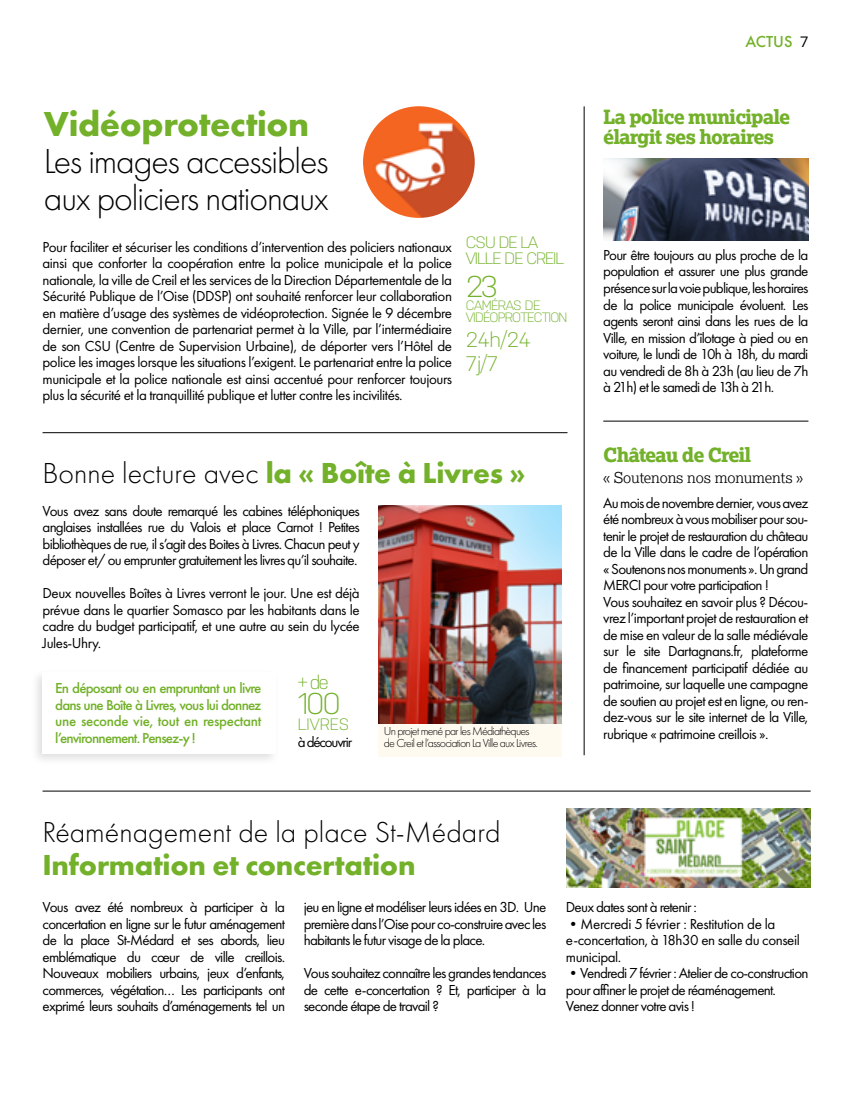
<style>
.page{position:relative;width:851px;height:1106px;background:#fff}
.page>*{position:absolute;margin:0;border:0;box-sizing:border-box;transform-origin:0 0}
.t1{font:300 36px/37px "Futura PT";letter-spacing:-.03em;color:#000}
.t2{font:700 36px "Futura PT";letter-spacing:-.01em;color:#72b129}
.t3{font:300 30px "Futura PT";color:#000}
.t4{font:700 30px "Futura PT";letter-spacing:-.01em;color:#72b129}
.t5{font:300 30px "Nudista";color:#72b129}
.t6{font:300 21px/24.8px "Nudista";letter-spacing:-.01em;color:#72b129}
.t7{font:800 19.5px/20.7px "Lexia";letter-spacing:-.05em;color:#72b129}
.t8{font:300 19.5px "Nudista";color:#72b129}
.t9{font:300 16.5px/16.5px "Nudista";letter-spacing:-.06em;color:#72b129}
.t10{font:500 16.5px "Futura PT";color:#72b129}
.t11{font:15px/16.5px "Futura PT";letter-spacing:-.05em;color:#000;text-align:justify}
.t12{font:500 15px/16.5px "Futura PT";letter-spacing:-.02em;color:#72b129;text-align:justify}
.t13{font:15px/16.5px "Futura PT";letter-spacing:-.03em;color:#000}
.t14{font:300 15px "Lexia";letter-spacing:-.01em;color:#000}
.t15{font:15px "Futura PT";letter-spacing:-.08em;color:#000}
.t16{font:300 13.5px/12.5px "Nudista";letter-spacing:-.06em;color:#72b129}
.t17{font:300 12px/12.3px "Futura PT";letter-spacing:-.06em;color:#000}
.s1{font-weight:700;color:#72b129}
.s2{font-family:"Nudista";font-weight:400;font-size:15px;color:#000}
</style>
<div class="page">
<hr style="left:603px;top:421px;width:205px;height:1px;background:#000">
<hr style="left:583px;top:106px;width:1px;height:649px;background:#000">
<hr style="left:43px;top:432px;width:524px;height:1px;background:#000">
<hr style="left:43px;top:790px;width:767px;height:1px;background:#000">
<img style="left:363px;top:106px;width:111px;height:112px;border-radius:56px">
<img style="left:603px;top:159px;width:205px;height:81px">
<div style="left:31px;top:669px;width:249px;height:97px;background:#000;opacity:.13"></div>
<div style="left:43px;top:672px;width:233px;height:81px;background:#fff"></div>
<img style="left:379px;top:506px;width:182px;height:218px">
<div style="left:378px;top:724px;width:184px;height:33px;background:#fffaf0"></div>
<img style="left:566px;top:808px;width:244px;height:79px">
<h1 class="t2" style="left:44px;top:101px;width:267px">Vidéoprotection</h1>
<h1 class="t1" style="left:44px;top:143px;width:286px">Les images accessibles aux policiers nationaux</h1>
<p class="t11" style="left:43px;top:238px;width:411px">Pour faciliter et sécuriser les conditions d’intervention des policiers nationaux ainsi que conforter la coopération entre la police municipale et la police nationale, la ville de Creil et les services de la Direction Départementale de la Sécurité Publique de l’Oise (DDSP) ont souhaité renforcer leur collaboration en matière d’usage des systèmes de vidéoprotection. Signée le 9 décembre dernier, une convention de partenariat permet à la Ville, par l’intermédiaire de son CSU (Centre de Supervision Urbaine), de déporter vers l’Hôtel de police les images lorsque les situations l’exigent. Le partenariat entre la police municipale et la police nationale est ainsi accentué pour renforcer toujours plus la sécurité et la tranquillité publique et lutter contre les incivilités.</p>
<p class="t9" style="left:466px;top:233px;width:100px">CSU DE LA<br>VILLE DE CREIL</p>
<h2 class="t5" style="left:466px;top:269px;width:34px">23</h2>
<p class="t16" style="left:466px;top:298px;width:103px">CAMÉRAS DE<br>VIDÉOPROTECTION</p>
<h3 class="t6" style="left:466px;top:327px;width:66px">24h/24<br>7j/7</h3>
<h2 class="t3" style="left:43px;top:456px;width:484px">Bonne lecture avec <span class="s1">la « Boîte à Livres »</span></h2>
<p class="t11" style="left:43px;top:502px;width:319px">Vous avez sans doute remarqué les cabines téléphoniques anglaises installées rue du Valois et place Carnot ! Petites bibliothèques de rue, il s’agit des Boites à Livres. Chacun peut y déposer et/ ou emprunter gratuitement les livres qu’il souhaite.</p>
<p class="t11" style="left:43px;top:585px;width:319px">Deux nouvelles Boîtes à Livres verront le jour. Une est déjà prévue dans le quartier Somasco par les habitants dans le cadre du budget participatif, et une autre au sein du lycée Jules-Uhry.</p>
<p class="t12" style="left:55px;top:680px;width:208px">En déposant ou en empruntant un livre dans une Boîte à Livres, vous lui donnez une seconde vie, tout en respectant l’environnement. Pensez-y !</p>
<h3 class="t8" style="left:298px;top:671px;width:32px">+ de</h3>
<h2 class="t5" style="left:298px;top:686px;width:45px">100</h2>
<p class="t9" style="left:298px;top:716px;width:53px">LIVRES</p>
<p class="t15" style="left:298px;top:733px;width:56px">à découvrir</p>
<p class="t17" style="left:384px;top:724px;width:156px">Un projet mené par les Médiathèques de Creil et l’association La Ville aux Livres.</p>
<h2 class="t3" style="left:43px;top:815px;width:459px">Réaménagement de la place St-Médard</h2>
<h2 class="t4" style="left:43px;top:845px;width:374px">Information et concertation</h2>
<p class="t10" style="left:745px;top:31px;width:64px">ACTUS <span class="s2">7</span></p>
<h3 class="t7" style="left:603px;top:106px;width:188px">La police municipale élargit ses horaires</h3>
<p class="t11" style="left:603px;top:247px;width:207px">Pour être toujours au plus proche de la population et assurer une plus grande présence sur la voie publique, les horaires de la police municipale évoluent. Les agents seront ainsi dans les rues de la Ville, en mission d’îlotage à pied ou en voiture, le lundi de 10h à 18h, du mardi au vendredi de 8h à 23h (au lieu de 7h à 21h) et le samedi de 13h à 21h.</p>
<h3 class="t7" style="left:603px;top:444px;width:150px">Château de Creil</h3>
<p class="t14" style="left:603px;top:468px;width:201px">« Soutenons nos monuments »</p>
<p class="t11" style="left:603px;top:494px;width:207px;text-align:left">Au mois de novembre dernier, vous avez été nombreux à vous mobiliser pour sou&shy;tenir le projet de restauration du château de la Ville dans le cadre de l’opération « Soutenons nos monuments ». Un grand MERCI pour votre participation !<br>Vous souhaitez en savoir plus ? Décou&shy;vrez l’important projet de restauration et de mise en valeur de la salle médiévale sur le site Dartagnans.fr, plateforme de financement participatif dédiée au patrimoine, sur laquelle une campagne de soutien au projet est en ligne, ou ren&shy;dez-vous sur le site internet de la Ville, rubrique « patrimoine creillois ».</p>
<p class="t11" style="left:43px;top:898px;width:244px">Vous avez été nombreux à participer à la concertation en ligne sur le futur aménagement de la place St-Médard et ses abords, lieu emblématique du cœur de ville creillois.<br>Nouveaux mobiliers urbains, jeux d’enfants, commerces, végétation… Les participants ont exprimé leurs souhaits d’aménagements tel un</p>
<p class="t11" style="left:304px;top:898px;width:244px">jeu en ligne et modéliser leurs idées en 3D. Une première dans l’Oise pour co-construire avec les habitants le futur visage de la place.</p>
<p class="t11" style="left:304px;top:964px;width:244px">Vous souhaitez connaître les grandes tendances de cette e-concertation ? Et, participer à la seconde étape de travail ?</p>
<p class="t11" style="left:566px;top:898px;width:132px">Deux dates sont à retenir :</p>
<p class="t13" style="left:566px;top:915px;width:235px">•Mercredi 5 février : Restitution de la e-concertation, à 18h30 en salle du conseil municipal.</p>
<p class="t11" style="left:566px;top:964px;width:244px;text-align:left">•Vendredi 7 février : Atelier de co-construction pour affiner le projet de réaménagement.<br>Venez donner votre avis !</p>
</div>
